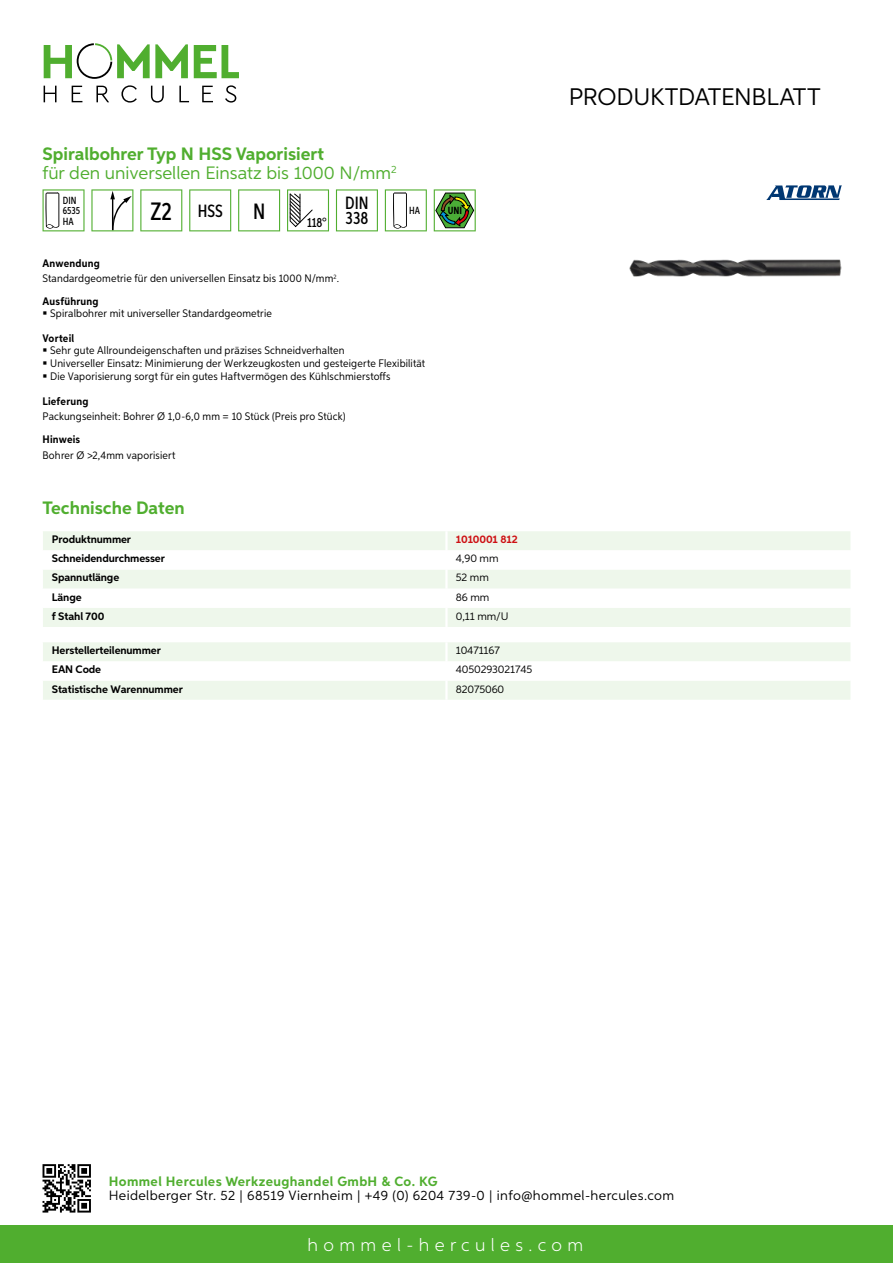
<style>
.page{position:relative;width:893px;height:1263px;background:#fff}
.page>*{position:absolute;margin:0;border:0;box-sizing:border-box;transform-origin:0 0}
.t1{font:24px "Aspira";letter-spacing:-.01em;color:#000}
.t2{font:500 22.2px "Aspira XX Nar";color:#000}
.t3{font:18px/19.8px "Aspira";color:#50ae2f}
.t4{font:300 18px "Aspira";letter-spacing:.3em;color:#fff}
.t5{font:700 18px "Aspira";color:#50ae2f}
.t6{font:500 17.85px/14.9px "Aspira XX Nar";color:#000}
.t7{font:13.5px "Aspira";letter-spacing:.03em;color:#000}
.t8{font:700 13.5px "Aspira";letter-spacing:.03em;color:#50ae2f}
.t9{font:500 13.35px "Aspira XX Nar";color:#000}
.t10{font:10.95px/12.8px "Aspira Nar";letter-spacing:.015em;color:#000}
.t11{font:700 10.95px "Aspira";letter-spacing:-.01em;color:#000}
.t12{font:10.95px "Aspira";letter-spacing:-.01em;color:#000}
.t13{font:700 10.95px "Aspira Nar";letter-spacing:.02em;color:#000}
.t14{font:700 10.95px "Aspira";letter-spacing:-.01em;color:#cd1013}
.t15{font:500 10.35px/10.4px "Aspira XX Nar";color:#000}
.t16{font:700 10.35px "Aspira XX Nar";color:#000}
.s1{font-weight:700}
.s2{font-size:25.2px}
</style>
<div class="page">
<div style="left:0;top:1226px;width:893px;height:37px;background:#50ae2f"></div>
<svg style="left:43px;top:1164px;width:48px;height:48px"></svg>
<svg style="left:194px;top:45px;width:45px;height:33px"></svg>
<svg style="left:44px;top:43px;width:144px;height:36px"></svg>
<svg style="left:44px;top:86px;width:13px;height:16px"></svg>
<svg style="left:72px;top:86px;width:10px;height:16px"></svg>
<svg style="left:96px;top:86px;width:13px;height:16px"></svg>
<svg style="left:121px;top:85px;width:16px;height:18px"></svg>
<svg style="left:151px;top:86px;width:13px;height:17px"></svg>
<svg style="left:179px;top:86px;width:10px;height:16px"></svg>
<svg style="left:202px;top:86px;width:11px;height:16px"></svg>
<svg style="left:225px;top:85px;width:11px;height:18px"></svg>
<div style="left:43px;top:531px;width:807px;height:96px;background:#eef7eb"></div>
<svg style="left:43px;top:550px;width:807px;height:58px"></svg>
<hr style="left:445px;top:531px;width:3px;height:19px;background:#fff">
<hr style="left:445px;top:550px;width:3px;height:19px;background:#fff">
<hr style="left:445px;top:569px;width:3px;height:20px;background:#fff">
<hr style="left:445px;top:589px;width:3px;height:19px;background:#fff">
<hr style="left:445px;top:608px;width:3px;height:19px;background:#fff">
<svg style="left:43px;top:642px;width:807px;height:58px"></svg>
<hr style="left:445px;top:681px;width:3px;height:19px;background:#fff">
<svg style="left:43px;top:189px;width:42px;height:42px"></svg>
<svg style="left:91px;top:189px;width:42px;height:42px"></svg>
<svg style="left:140px;top:189px;width:42px;height:42px"></svg>
<svg style="left:189px;top:189px;width:42px;height:42px"></svg>
<svg style="left:238px;top:189px;width:42px;height:42px"></svg>
<svg style="left:287px;top:189px;width:42px;height:42px"></svg>
<svg style="left:336px;top:189px;width:42px;height:42px"></svg>
<svg style="left:385px;top:189px;width:42px;height:42px"></svg>
<svg style="left:434px;top:189px;width:42px;height:42px"></svg>
<img style="left:629px;top:259px;width:213px;height:17px">
<svg style="left:766px;top:185px;width:76px;height:15px"></svg>
<h3 class="t3" style="left:43px;top:143px;width:356px"><span class="s1">Spiralbohrer Typ N HSS Vaporisiert<br></span>für den universellen Einsatz bis 1000 N/mm<sup>2</sup></h3>
<p class="t15" style="left:63px;top:195px;width:19px">DIN<br>6535<br>HA</p>
<h3 class="t6" style="left:151px;top:203px;width:74px"><span class="s2">Z2</span> HSS</h3>
<h2 class="t2" style="left:253px;top:197px;width:14px">N</h2>
<p class="t9" style="left:307px;top:215px;width:21px">118°</p>
<h3 class="t6" style="left:345px;top:196px;width:25px">DIN<br>338</h3>
<p class="t15" style="left:409px;top:205px;width:12px">HA</p>
<p class="t16" style="left:448px;top:205px;width:16px">UNI</p>
<p class="t10" style="left:43px;top:256px;width:298px;line-height:15.1px"><span class="s1">Anwendung<br></span>Standardgeometrie für den universellen Einsatz bis 1000 N/mm<sup>2</sup>.</p>
<p class="t13" style="left:43px;top:294px;width:58px">Ausführung</p>
<p class="t10" style="left:50px;top:307px;width:223px">Spiralbohrer mit universeller Standardgeometrie</p>
<p class="t13" style="left:43px;top:331px;width:33px">Vorteil</p>
<p class="t10" style="left:50px;top:344px;width:377px">Sehr gute Allroundeigenschaften und präzises Schneidverhalten<br>Universeller Einsatz: Minimierung der Werkzeugkosten und gesteigerte Flexibilität<br>Die Vaporisierung sorgt für ein gutes Haftvermögen des Kühlschmierstoffs</p>
<p class="t13" style="left:43px;top:395px;width:47px">Lieferung</p>
<p class="t10" style="left:43px;top:410px;width:304px">Packungseinheit: Bohrer Ø 1,0-6,0 mm = 10 Stück (Preis pro Stück)</p>
<p class="t13" style="left:43px;top:433px;width:39px">Hinweis</p>
<p class="t10" style="left:43px;top:448px;width:134px">Bohrer Ø &gt;2,4mm vaporisiert</p>
<h3 class="t5" style="left:43px;top:497px;width:144px">Technische Daten</h3>
<p class="t11" style="left:52px;top:533px;width:81px">Produktnummer</p>
<p class="t14" style="left:456px;top:533px;width:63px">1010001 812</p>
<p class="t11" style="left:52px;top:552px;width:115px">Schneidendurchmesser</p>
<p class="t12" style="left:456px;top:552px;width:44px">4,90 mm</p>
<p class="t11" style="left:52px;top:571px;width:69px">Spannutlänge</p>
<p class="t12" style="left:456px;top:571px;width:35px">52 mm</p>
<p class="t11" style="left:52px;top:590px;width:31px">Länge</p>
<p class="t12" style="left:456px;top:590px;width:35px">86 mm</p>
<p class="t11" style="left:52px;top:609px;width:54px">f Stahl 700</p>
<p class="t12" style="left:456px;top:609px;width:52px">0,11 mm/U</p>
<p class="t11" style="left:52px;top:644px;width:111px">Herstellerteilenummer</p>
<p class="t12" style="left:456px;top:644px;width:46px">10471167</p>
<p class="t11" style="left:52px;top:663px;width:51px">EAN Code</p>
<p class="t12" style="left:456px;top:663px;width:78px">4050293021745</p>
<p class="t11" style="left:52px;top:682px;width:132px">Statistische Warennummer</p>
<p class="t12" style="left:456px;top:682px;width:50px">82075060</p>
<h1 class="t1" style="left:569px;top:82px;width:253px">Produktdatenblatt</h1>
<p class="t8" style="left:109px;top:1172px;width:330px">Hommel Hercules Werkzeughandel GmbH &amp; Co. KG</p>
<p class="t7" style="left:109px;top:1187px;width:567px">Heidelberger Str. 52 | 68519 Viernheim | +49 (0) 6204 739-0 | info@hommel-hercules.com</p>
<h3 class="t4" style="left:307px;top:1234px;width:277px">hommel-hercules.com</h3>
</div>
